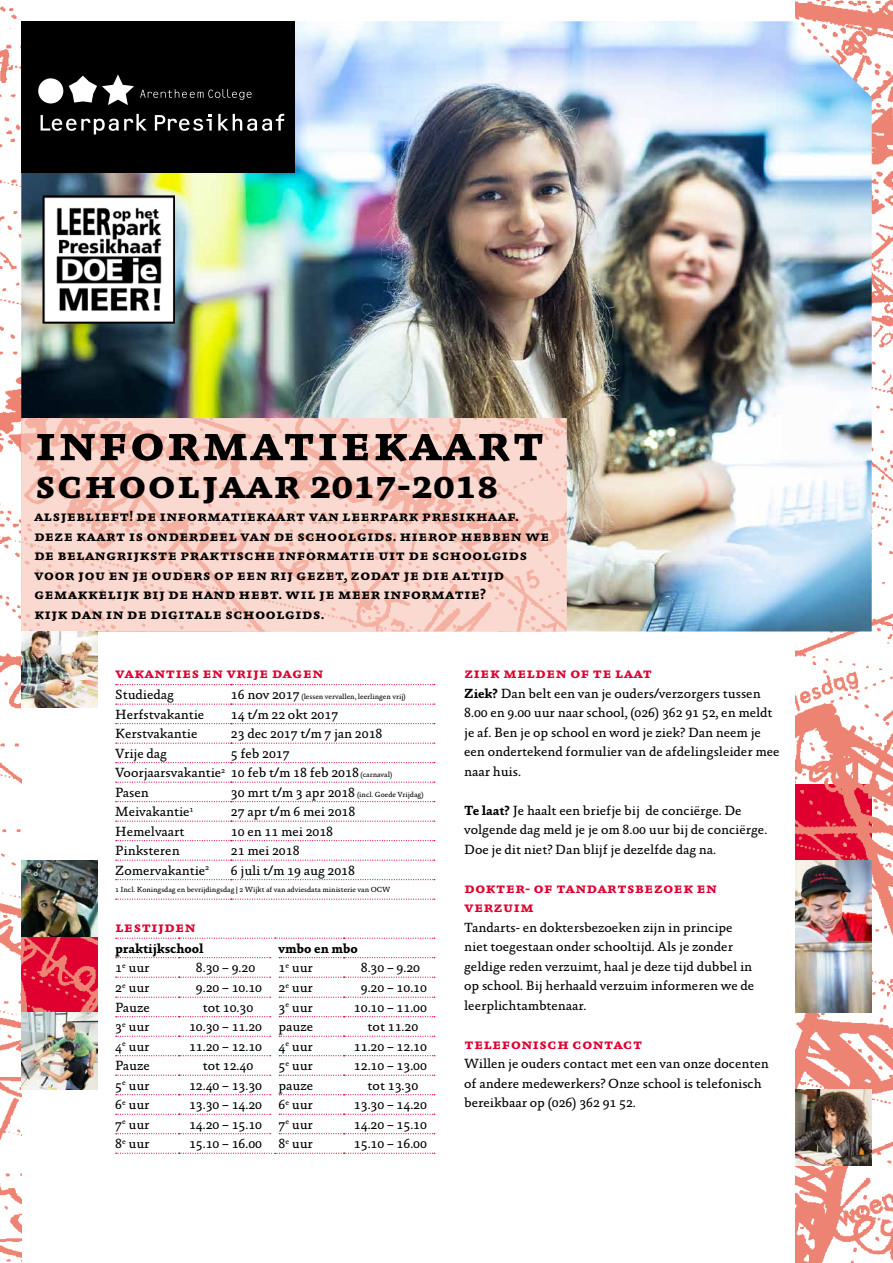
<style>
.page{position:relative;width:893px;height:1263px;background:#fff}
.page>*{position:absolute;margin:0;border:0;box-sizing:border-box;transform-origin:0 0}
.t1{font:52.5px "Absara TF Bold SC";color:#000}
.t2{font:42px "Absara TF Bold SC";color:#000}
.t3{font:15px/19.5px "Absara TF Bold SC";color:#000}
.t4{font:15px/19.5px "Absara TF Bold SC";color:#df0030}
.t5{font:13.5px/19.5px "Absara";color:#000}
.t6{font:700 13.5px "Absara TF";color:#000}
.t7{font:7.5px "Absara";color:#000}
.s1{font-size:13.5px}
.s2{font-size:7.5px}
.s3{font-family:"Absara TF";font-weight:700}
</style>
<div class="page">
<img style="left:0;top:6px;width:21px;height:1256px">
<img style="left:795px;top:0;width:98px;height:1263px">
<img style="left:21px;top:21px;width:851px;height:610px">
<img style="left:21px;top:418px;width:546px;height:213px">
<div style="left:21px;top:21px;width:274px;height:152px;background:#000"></div>
<img style="left:21px;top:860px;width:77px;height:229px">
<img style="left:795px;top:784px;width:77px;height:229px">
<img style="left:795px;top:1089px;width:77px;height:76px">
<img style="left:21px;top:631px;width:77px;height:77px">
<svg style="left:116px;top:703px;width:319px;height:2px"></svg>
<svg style="left:116px;top:723px;width:319px;height:1px"></svg>
<svg style="left:116px;top:742px;width:319px;height:2px"></svg>
<svg style="left:116px;top:762px;width:319px;height:1px"></svg>
<svg style="left:116px;top:781px;width:319px;height:2px"></svg>
<svg style="left:116px;top:801px;width:319px;height:1px"></svg>
<svg style="left:116px;top:820px;width:319px;height:2px"></svg>
<svg style="left:116px;top:840px;width:319px;height:1px"></svg>
<svg style="left:116px;top:859px;width:319px;height:2px"></svg>
<svg style="left:116px;top:684px;width:319px;height:1px"></svg>
<svg style="left:116px;top:879px;width:319px;height:1px"></svg>
<svg style="left:116px;top:898px;width:319px;height:2px"></svg>
<svg style="left:116px;top:977px;width:155px;height:1px"></svg>
<svg style="left:279px;top:977px;width:156px;height:1px"></svg>
<svg style="left:116px;top:997px;width:155px;height:1px"></svg>
<svg style="left:279px;top:997px;width:156px;height:1px"></svg>
<svg style="left:116px;top:1016px;width:155px;height:1px"></svg>
<svg style="left:279px;top:1016px;width:156px;height:1px"></svg>
<svg style="left:116px;top:1036px;width:155px;height:1px"></svg>
<svg style="left:279px;top:1036px;width:156px;height:1px"></svg>
<svg style="left:116px;top:1055px;width:155px;height:1px"></svg>
<svg style="left:279px;top:1055px;width:156px;height:1px"></svg>
<svg style="left:116px;top:1075px;width:155px;height:1px"></svg>
<svg style="left:279px;top:1075px;width:156px;height:1px"></svg>
<svg style="left:116px;top:1094px;width:155px;height:1px"></svg>
<svg style="left:279px;top:1094px;width:156px;height:1px"></svg>
<svg style="left:116px;top:1114px;width:155px;height:1px"></svg>
<svg style="left:279px;top:1114px;width:156px;height:1px"></svg>
<svg style="left:116px;top:1133px;width:155px;height:1px"></svg>
<svg style="left:279px;top:1133px;width:156px;height:1px"></svg>
<svg style="left:116px;top:1153px;width:319px;height:1px"></svg>
<svg style="left:116px;top:957px;width:155px;height:1px"></svg>
<svg style="left:116px;top:938px;width:319px;height:1px"></svg>
<svg style="left:279px;top:957px;width:156px;height:1px"></svg>
<img style="left:46px;top:198px;width:126px;height:123px">
<div style="left:43px;top:195px;width:132px;height:129px;border:2px solid #000"></div>
<div style="left:38px;top:78px;width:25px;height:25px;background:#fff;border-radius:50%"></div>
<svg style="left:69px;top:75px;width:65px;height:30px"></svg>
<svg style="left:41px;top:114px;width:106px;height:20px"></svg>
<svg style="left:155px;top:114px;width:57px;height:17px"></svg>
<svg style="left:218px;top:114px;width:66px;height:17px"></svg>
<svg style="left:140px;top:89px;width:112px;height:11px"></svg>
<h1 class="t1" style="left:34px;top:414px;width:513px">informatiekaart</h1>
<h2 class="t2" style="left:34px;top:461px;width:466px">schooljaar 2017-2018</h2>
<p class="t3" style="left:34px;top:507px;width:517px">alsjeblieft! de informatiekaart van leerpark presikhaaf. deze kaart is onderdeel van de schoolgids. hierop hebben we de belangrijkste praktische informatie uit de schoolgids voor jou en je ouders op een rij gezet, zodat je die altijd gemakkelijk bij de hand hebt. wil je meer informatie?<br>kijk dan in de digitale schoolgids.</p>
<p class="t4" style="left:115px;top:664px;width:210px">vakanties en vrije dagen</p>
<p class="t5" style="left:115px;top:685px;width:60px">Studiedag</p>
<p class="t7" style="left:231px;top:692px;width:176px"><span class="s1">16 nov 2017</span> (lessen vervallen, leerlingen vrij)</p>
<p class="t5" style="left:115px;top:705px;width:91px">Herfstvakantie</p>
<p class="t5" style="left:231px;top:705px;width:109px">14 t/m 22 okt 2017</p>
<p class="t5" style="left:115px;top:724px;width:84px">Kerstvakantie</p>
<p class="t5" style="left:231px;top:724px;width:153px">23 dec 2017 t/m 7 jan 2018</p>
<p class="t5" style="left:115px;top:744px;width:53px">Vrije dag</p>
<p class="t5" style="left:115px;top:744px;width:279px;text-indent:116px">5 feb 2017<br>Voorjaarsvakantie<sup>2</sup> 10 feb t/m 18 feb 2018 <span class="s2">(carnaval)<br></span>Pasen</p>
<p class="t7" style="left:231px;top:790px;width:194px"><span class="s1">30 mrt t/m 3 apr 2018</span> (incl. Goede Vrijdag)</p>
<p class="t5" style="left:115px;top:802px;width:80px">Meivakantie<sup>1</sup></p>
<p class="t5" style="left:231px;top:802px;width:126px">27 apr t/m 6 mei 2018</p>
<p class="t5" style="left:115px;top:822px;width:71px">Hemelvaart</p>
<p class="t5" style="left:231px;top:822px;width:104px">10 en 11 mei 2018</p>
<p class="t5" style="left:115px;top:841px;width:66px">Pinksteren</p>
<p class="t5" style="left:231px;top:841px;width:70px">21 mei 2018</p>
<p class="t5" style="left:115px;top:861px;width:96px">Zomervakantie<sup>2</sup></p>
<p class="t5" style="left:231px;top:861px;width:126px">6 juli t/m 19 aug 2018</p>
<p class="t7" style="left:115px;top:885px;width:277px">1 Incl. Koningsdag en bevrijdingsdag | 2 Wijkt af van adviesdata ministerie van OCW</p>
<p class="t4" style="left:115px;top:917px;width:82px">lestijden</p>
<p class="t6" style="left:115px;top:940px;width:90px">praktijkschool</p>
<p class="t6" style="left:279px;top:940px;width:81px">vmbo en mbo</p>
<p class="t5" style="left:115px;top:958px;width:36px">1<sup>e</sup> uur</p>
<p class="t5" style="left:196px;top:958px;width:61px">8.30 – 9.20</p>
<p class="t5" style="left:279px;top:958px;width:36px">1<sup>e</sup> uur</p>
<p class="t5" style="left:361px;top:958px;width:61px">8.30 – 9.20</p>
<p class="t5" style="left:115px;top:978px;width:36px">2<sup>e</sup> uur</p>
<p class="t5" style="left:196px;top:978px;width:119px">9.20 – 10.10 2<sup>e</sup> uur</p>
<p class="t5" style="left:361px;top:978px;width:68px">9.20 – 10.10</p>
<p class="t5" style="left:115px;top:998px;width:36px">Pauze</p>
<p class="t5" style="left:203px;top:998px;width:52px">tot 10.30</p>
<p class="t5" style="left:279px;top:998px;width:36px">3<sup>e</sup> uur</p>
<p class="t5" style="left:354px;top:998px;width:75px">10.10 – 11.00</p>
<p class="t5" style="left:115px;top:1017px;width:36px">3<sup>e</sup> uur</p>
<p class="t5" style="left:189px;top:1017px;width:126px">10.30 – 11.20 pauze</p>
<p class="t5" style="left:368px;top:1017px;width:52px">tot 11.20</p>
<p class="t5" style="left:115px;top:1037px;width:36px">4<sup>e</sup> uur</p>
<p class="t5" style="left:189px;top:1037px;width:125px">11.20 – 12.10 4<sup>e</sup> uur</p>
<p class="t5" style="left:354px;top:1037px;width:75px">11.20 – 12.10</p>
<p class="t5" style="left:115px;top:1056px;width:36px">Pauze</p>
<p class="t5" style="left:203px;top:1056px;width:52px">tot 12.40</p>
<p class="t5" style="left:279px;top:1056px;width:36px">5<sup>e</sup> uur</p>
<p class="t5" style="left:354px;top:1056px;width:75px">12.10 – 13.00</p>
<p class="t5" style="left:115px;top:1076px;width:36px">5<sup>e</sup> uur</p>
<p class="t5" style="left:189px;top:1076px;width:126px">12.40 – 13.30 pauze</p>
<p class="t5" style="left:368px;top:1076px;width:52px">tot 13.30</p>
<p class="t5" style="left:115px;top:1095px;width:36px">6<sup>e</sup> uur</p>
<p class="t5" style="left:189px;top:1095px;width:125px">13.30 – 14.20 6<sup>e</sup> uur</p>
<p class="t5" style="left:354px;top:1095px;width:75px">13.30 – 14.20</p>
<p class="t5" style="left:115px;top:1115px;width:36px">7<sup>e</sup> uur</p>
<p class="t5" style="left:189px;top:1115px;width:125px">14.20 – 15.10 7<sup>e</sup> uur</p>
<p class="t5" style="left:354px;top:1115px;width:75px">14.20 – 15.10</p>
<p class="t5" style="left:115px;top:1134px;width:36px">8<sup>e</sup> uur</p>
<p class="t5" style="left:189px;top:1134px;width:125px">15.10 – 16.00 8<sup>e</sup> uur</p>
<p class="t5" style="left:354px;top:1134px;width:75px">15.10 – 16.00</p>
<p class="t4" style="left:464px;top:664px;width:190px">ziek melden of te laat</p>
<p class="t5" style="left:464px;top:683px;width:317px"><span class="s3">Ziek?</span> Dan belt een van je ouders/verzorgers tussen 8.00 en 9.00 uur naar school, (026) 362 91 52, en meldt je af. Ben je op school en word je ziek? Dan neem je een ondertekend formulier van de afdelingsleider mee naar huis.</p>
<p class="t5" style="left:464px;top:800px;width:305px"><span class="s3">Te laat?</span> Je haalt een briefje bij de conciërge. De volgende dag meld je je om 8.00 uur bij de conciërge.<br>Doe je dit niet? Dan blijf je dezelfde dag na.</p>
<p class="t4" style="left:464px;top:878px;width:255px">dokter- of tandartsbezoek en verzuim</p>
<p class="t5" style="left:464px;top:917px;width:292px">Tandarts- en doktersbezoeken zijn in principe niet toegestaan onder schooltijd. Als je zonder geldige reden verzuimt, haal je deze tijd dubbel in op school. Bij herhaald verzuim informeren we de leerplichtambtenaar.</p>
<p class="t4" style="left:464px;top:1034px;width:180px">telefonisch contact</p>
<p class="t5" style="left:464px;top:1054px;width:306px">Willen je ouders contact met een van onze docenten of andere medewerkers? Onze school is telefonisch bereikbaar op (026) 362 91 52.</p>
</div>
